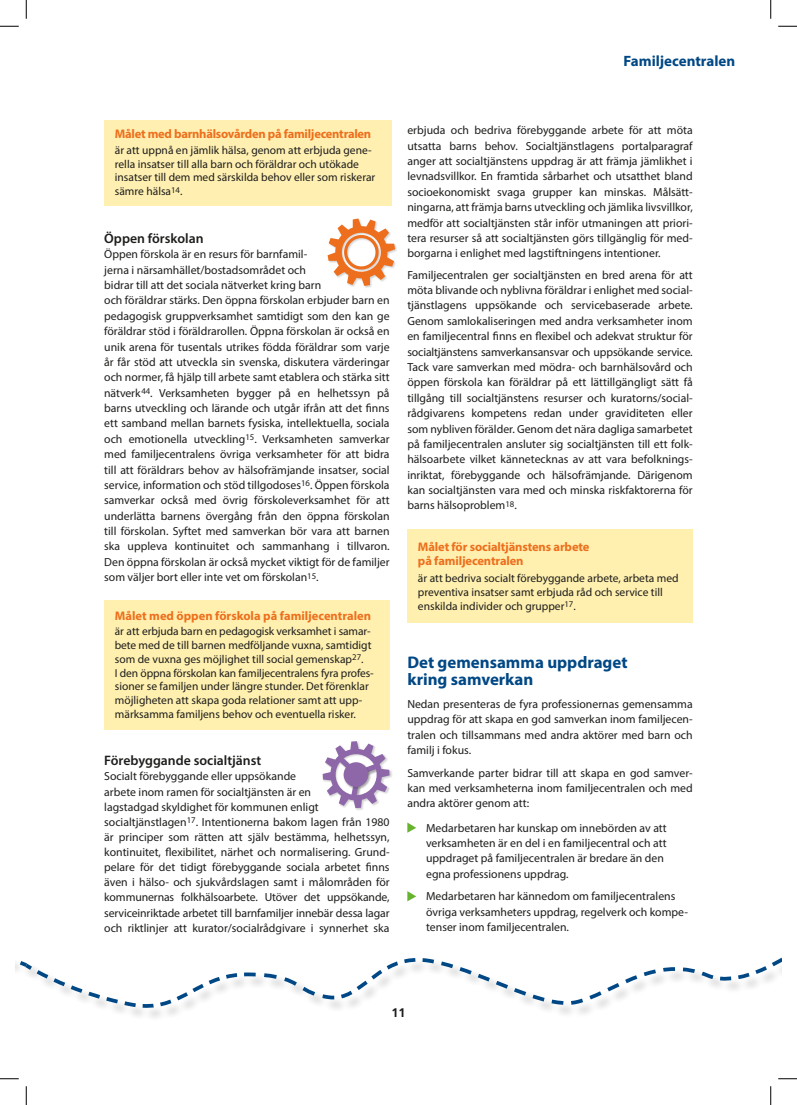
<style>
.page{position:relative;width:797px;height:1105px;background:#fff}
.page>*{position:absolute;margin:0;border:0;box-sizing:border-box;transform-origin:0 0}
.t1{font:700 16.88px/17.5px "Myriad Pro";color:#004885}
.t2{font:700 15px "Myriad Pro";color:#004885}
.t3{font:600 13.75px "Myriad Pro";color:#1d1d1b}
.t4{font:700 12.5px/13.8px "Myriad Pro";letter-spacing:-.01em;color:#ed6f1d}
.t5{font:700 12.5px "Frutiger";color:#1d1d1b}
.t6{font:11.75px/15.4px "Myriad Pro";color:#1d1d1b}
.t7{font:11.5px/13.8px "Myriad Pro";color:#1d1d1b}
.s1{font-size:11.25px}
</style>
<div class="page">
<div style="left:407px;top:529px;width:285px;height:93px;background:#fff0b0"></div>
<div style="left:104px;top:600px;width:285px;height:130px;background:#fff0b0"></div>
<div style="left:104px;top:120px;width:287px;height:85px;background:#fff0b2"></div>
<svg style="left:407px;top:822px;width:9px;height:11px"></svg>
<svg style="left:407px;top:891px;width:9px;height:10px"></svg>
<svg style="left:126px;top:958px;width:655px;height:51px"></svg>
<svg style="left:16px;top:961px;width:110px;height:51px"></svg>
<div style="left:327px;top:218px;width:71px;height:71px;background:#1d1d1b;opacity:.2"></div>
<svg style="left:327px;top:218px;width:68px;height:68px"></svg>
<div style="left:322px;top:741px;width:70px;height:70px;background:#1d1d1b;opacity:.2"></div>
<svg style="left:323px;top:741px;width:66px;height:67px"></svg>
<svg style="left:0;top:25px;width:19px;height:2px"></svg>
<svg style="left:778px;top:25px;width:19px;height:2px"></svg>
<svg style="left:0;top:1078px;width:19px;height:1px"></svg>
<svg style="left:778px;top:1078px;width:19px;height:1px"></svg>
<svg style="left:25px;top:0;width:2px;height:19px"></svg>
<svg style="left:25px;top:1086px;width:2px;height:19px"></svg>
<svg style="left:770px;top:0;width:1px;height:19px"></svg>
<svg style="left:770px;top:1086px;width:1px;height:19px"></svg>
<p class="t2" style="left:623px;top:51px;width:113px">Familjecentralen</p>
<p class="t4" style="left:115px;top:127px;width:258px">Målet med barnhälsovården på familjecentralen</p>
<p class="t7" style="left:115px;top:143px;width:262px">är att uppnå en jämlik hälsa, genom att erbjuda gene&shy;rella insatser till alla barn och föräldrar och utökade insatser till dem med särskilda behov eller som riskerar sämre hälsa<sup>14</sup>.</p>
<p class="t3" style="left:104px;top:230px;width:101px">Öppen förskolan</p>
<p class="t6" style="left:104px;top:246px;width:287px">Öppen förskola är en resurs för barnfamil-<br>jerna i närsamhället/bostadsområdet och<br>bidrar till att det sociala nätverket kring barn<br>och föräldrar stärks. Den öppna förskolan erbjuder barn en pedagogisk gruppverksamhet samtidigt som den kan ge föräldrar stöd i föräldrarollen. Öppna förskolan är också en unik arena för tusentals utrikes födda föräldrar som varje år får stöd att utveckla sin svenska, diskutera värderingar och normer, få hjälp till arbete samt etablera och stärka sitt nätverk<sup>44</sup>. Verksamheten bygger på en helhetssyn på barns utveckling och lärande och utgår ifrån att det finns ett samband mellan barnets fysiska, intellektuella, sociala och emotionella utveckling<sup>15</sup>. Verksamheten samverkar med familjecentralens övriga verksamheter för att bidra till att föräldrars behov av hälsofrämjande insatser, social service, information och stöd tillgodoses<sup>16</sup>. Öppen förskola samverkar också med övrig förskoleverksamhet för att underlätta barnens övergång från den öppna förskolan till förskolan. Syftet med samverkan bör vara att barnen ska uppleva kontinuitet och sammanhang i tillvaron.<br>Den öppna förskolan är också mycket viktigt för de familjer som väljer bort eller inte vet om förskolan<sup>15</sup>.</p>
<p class="t4" style="left:115px;top:608px;width:258px">Målet med öppen förskola på familjecentralen</p>
<p class="t7" style="left:115px;top:624px;width:260px"><span class="s1">ä</span>r att erbjuda barn en pedagogisk verksamhet i samar&shy;bete med de till barnen medföljande vuxna, samtidigt som de vuxna ges möjlighet till social gemenskap<sup>27</sup>.<br>I den öppna förskolan kan familjecentralens fyra profes&shy;sioner se familjen under längre stunder. Det förenklar möjligheten att skapa goda relationer samt att upp&shy;märksamma familjens behov och eventuella risker.</p>
<p class="t3" style="left:104px;top:752px;width:159px">Förebyggande socialtjänst</p>
<p class="t6" style="left:104px;top:769px;width:287px">Socialt förebyggande eller uppsökande<br>arbete inom ramen för socialtjänsten är en<br>lagstadgad skyldighet för kommunen enligt socialtjänstlagen<sup>17</sup>. Intentionerna bakom lagen från 1980 är principer som rätten att själv bestämma, helhetssyn, kontinuitet, flexibilitet, närhet och normalisering. Grund&shy;pelare för det tidigt förebyggande sociala arbetet finns även i hälso- och sjukvårdslagen samt i målområden för kommunernas folkhälsoarbete. Utöver det uppsökande, serviceinriktade arbetet till barnfamiljer innebär dessa lagar och riktlinjer att kurator/socialrådgivare i synnerhet ska</p>
<p class="t6" style="left:407px;top:122px;width:287px;text-align:justify">erbjuda och bedriva förebyggande arbete för att möta utsatta barns behov. Socialtjänstlagens portalparagraf anger att socialtjänstens uppdrag är att främja jämlikhet i levnadsvillkor. En framtida sårbarhet och utsatthet bland socioekonomiskt svaga grupper kan minskas. Målsätt&shy;ningarna, att främja barns utveckling och jämlika livsvillkor, medför att socialtjänsten står inför utmaningen att priori&shy;tera resurser så att socialtjänsten görs tillgänglig för med&shy;borgarna i enlighet med lagstiftningens intentioner.</p>
<p class="t6" style="left:407px;top:267px;width:287px;text-align:justify">Familjecentralen ger socialtjänsten en bred arena för att möta blivande och nyblivna föräldrar i enlighet med social&shy;tjänstlagens uppsökande och servicebaserade arbete.<br>Genom samlokaliseringen med andra verksamheter inom en familjecentral finns en flexibel och adekvat struktur för socialtjänstens samverkansansvar och uppsökande service.<br>Tack vare samverkan med mödra- och barnhälsovård och öppen förskola kan föräldrar på ett lättillgängligt sätt få tillgång till socialtjänstens resurser och kuratorns/social&shy;rådgivarens kompetens redan under graviditeten eller som nybliven förälder. Genom det nära dagliga samarbetet på familjecentralen ansluter sig socialtjänsten till ett folk&shy;hälsoarbete vilket kännetecknas av att vara befolknings&shy;inriktat, förebyggande och hälsofrämjande. Därigenom kan socialtjänsten vara med och minska riskfaktorerna för barns hälsoproblem<sup>18</sup>.</p>
<p class="t4" style="left:418px;top:540px;width:173px">Målet för socialtjänstens arbete på familjecentralen</p>
<p class="t7" style="left:418px;top:571px;width:262px">är att bedriva socialt förebyggande arbete, arbeta med preventiva insatser samt erbjuda råd och service till enskilda individer och grupper<sup>17</sup>.</p>
<h1 class="t1" style="left:407px;top:653px;width:222px">Det gemensamma uppdraget kring samverkan</h1>
<p class="t6" style="left:407px;top:696px;width:287px;text-align:justify">Nedan presenteras de fyra professionernas gemensamma uppdrag för att skapa en god samverkan inom familjecen&shy;tralen och tillsammans med andra aktörer med barn och familj i fokus.</p>
<p class="t6" style="left:407px;top:765px;width:287px;text-align:justify">Samverkande parter bidrar till att skapa en god samver&shy;kan med verksamheterna inom familjecentralen och med andra aktörer genom att:</p>
<p class="t6" style="left:426px;top:820px;width:242px">Medarbetaren har kunskap om innebörden av att verksamheten är en del i en familjecentral och att uppdraget på familjecentralen är bredare än den egna professionens uppdrag.</p>
<p class="t6" style="left:426px;top:888px;width:263px">Medarbetaren har kännedom om familjecentralens övriga verksamheters uppdrag, regelverk och kompe&shy;tenser inom familjecentralen.</p>
<p class="t5" style="left:391px;top:1006px;width:15px">11</p>
</div>
